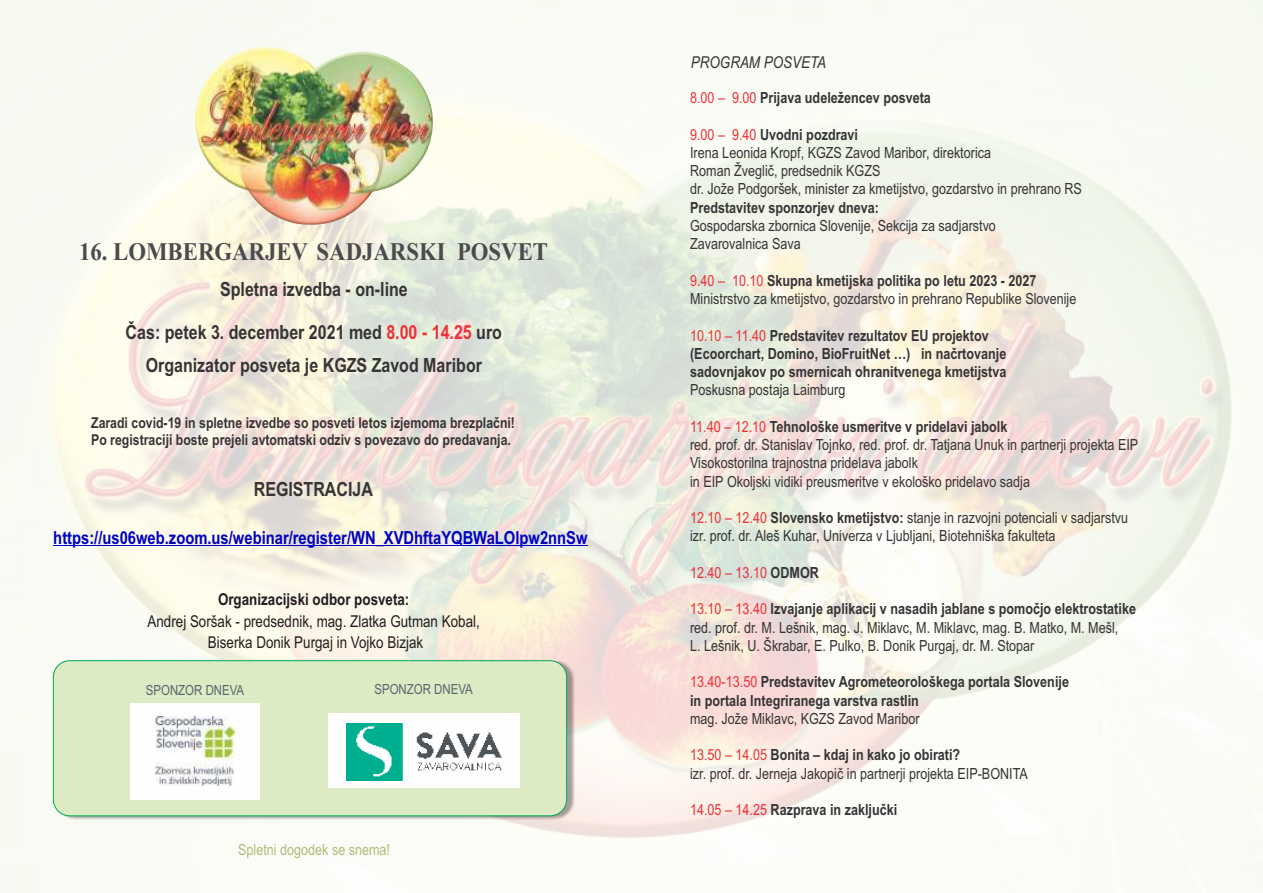
<style>
.page{position:relative;width:1263px;height:893px;background:#fff}
.page>*{position:absolute;margin:0;border:0;box-sizing:border-box;transform-origin:0 0}
.t1{font:700 25.35px "Times New Roman";color:#4b4b4d;scale:.9 1}
.t2{font:700 19.5px/33.3px "Arial Narrow";color:#373435;text-align:center}
.t3{font:700 18px "Arial Narrow";color:#0000c4}
.t4{font:16.35px/21.5px "Arial Narrow";color:#201e1e;text-align:center}
.t5{font:700 16.35px "Arial Narrow";color:#201e1e}
.t6{font:italic 16.35px "Arial Narrow";color:#373435}
.t7{font:15.3px/18.3px "Arial Narrow";color:#373435}
.t8{font:700 15.3px/18.3px "Arial Narrow";color:#373435}
.t9{font:15.3px "Arial Narrow";color:#afbd77}
.t10{font:15.3px "Arial Narrow";color:#ed3237}
.t11{font:700 15px/17.1px "Arial Narrow";color:#373435}
.t12{font:13.95px "Arial Narrow";color:#586770}
.s1{color:#ed3237}
.s2{font-weight:400;color:#ed3237}
.s3{font-weight:700}
.s4{font-weight:700;color:#373435}
</style>
<div class="page">
<img style="left:0;top:0;width:1263px;height:893px">
<img style="left:195px;top:44px;width:242px;height:184px">
<img style="left:58px;top:661px;width:517px;height:159px">
<div style="left:53px;top:660px;width:514px;height:156px;background:#dcebc4;border:1px solid #00a859;border-radius:16px"></div>
<div style="left:328px;top:713px;width:191px;height:75px;background:#fefefe"></div>
<div style="left:131px;top:703px;width:129px;height:96px;background:#fefefe"></div>
<img style="left:155px;top:717px;width:80px;height:69px">
<img style="left:346px;top:723px;width:155px;height:57px">
<hr style="left:53px;top:545px;width:535px;height:1px;background:#0000c4">
<h1 class="t1" style="left:79px;top:243px;width:523px">16. LOMBERGARJEV SADJARSKI POSVET</h1>
<p class="t2" style="left:220px;top:274px;width:189px">Spletna izvedba - on-line</p>
<p class="t2" style="left:126px;top:317px;width:378px">Čas: petek 3. december 2021 med <span class="s1">8.00 - 14.25</span> uro<br>Organizator posveta je KGZS Zavod Maribor</p>
<p class="t11" style="left:91px;top:415px;width:425px">Zaradi covid-19 in spletne izvedbe so posveti letos izjemoma brezplačni!<br>Po registraciji boste prejeli avtomatski odziv s povezavo do predavanja.</p>
<p class="t2" style="left:254px;top:475px;width:121px">REGISTRACIJA</p>
<p class="t3" style="left:53px;top:531px;width:536px">https://us06web.zoom.us/webinar/register/WN_XVDhftaYQBWaLOlpw2nnSw</p>
<p class="t5" style="left:218px;top:593px;width:193px">Organizacijski odbor posveta:</p>
<p class="t4" style="left:148px;top:612px;width:334px">Andrej Soršak - predsednik, mag. Zlatka Gutman Kobal,<br>Biserka Donik Purgaj in Vojko Bizjak</p>
<p class="t12" style="left:146px;top:684px;width:100px">SPONZOR DNEVA</p>
<p class="t12" style="left:374px;top:684px;width:100px">SPONZOR DNEVA</p>
<p class="t9" style="left:238px;top:843px;width:153px">Spletni dogodek se snema!</p>
<p class="t6" style="left:691px;top:56px;width:137px">PROGRAM POSVETA</p>
<p class="t8" style="left:690px;top:90px;width:242px"><span class="s2">8.00 – 9.00</span> Prijava udeležencev posveta</p>
<p class="t7" style="left:690px;top:127px;width:393px"><span class="s1">9.00 – 9.40</span> <span class="s3">Uvodni pozdravi<br></span>Irena Leonida Kropf, KGZS Zavod Maribor, direktorica<br>Roman Žveglič, predsednik KGZS<br>dr. Jože Podgoršek, minister za kmetijstvo, gozdarstvo in prehrano RS</p>
<p class="t8" style="left:690px;top:200px;width:190px">Predstavitev sponzorjev dneva:</p>
<p class="t7" style="left:690px;top:218px;width:307px">Gospodarska zbornica Slovenije, Sekcija za sadjarstvo<br>Zavarovalnica Sava</p>
<p class="t7" style="left:690px;top:273px;width:388px"><span class="s1">9.40 – 10.10</span> <span class="s3">Skupna kmetijska politika po letu 2023 - 2027<br></span>Ministrstvo za kmetijstvo, gozdarstvo in prehrano Republike Slovenije</p>
<p class="t8" style="left:690px;top:327px;width:318px"><span class="s2">10.10 – 11.40</span> Predstavitev rezultatov EU projektov (Ecoorchart, Domino, BioFruitNet …) in načrtovanje sadovnjakov po smernicah ohranitvenega kmetijstva</p>
<p class="t7" style="left:690px;top:382px;width:157px">Poskusna postaja Laimburg</p>
<p class="t7" style="left:690px;top:419px;width:450px"><span class="s1">11.40 – 12.10</span> <span class="s3">Tehnološke usmeritve v pridelavi jabolk<br></span>red. prof. dr. Stanislav Tojnko, red. prof. dr. Tatjana Unuk in partnerji projekta EIP Visokostorilna trajnostna pridelava jabolk<br>in EIP Okoljski vidiki preusmeritve v ekološko pridelavo sadja</p>
<p class="t7" style="left:690px;top:510px;width:440px"><span class="s1">12.10 – 12.40</span> <span class="s3">Slovensko kmetijstvo:</span> stanje in razvojni potenciali v sadjarstvu izr. prof. dr. Aleš Kuhar, Univerza v Ljubljani, Biotehniška fakulteta</p>
<p class="t10" style="left:690px;top:567px;width:130px">12.40 – 13.10 <span class="s4">ODMOR</span></p>
<p class="t7" style="left:690px;top:601px;width:447px"><span class="s1">13.10 – 13.40</span> <span class="s3">Izvajanje aplikacij v nasadih jablane s pomočjo elektrostatike </span>red. prof. dr. M. Lešnik, mag. J. Miklavc, M. Miklavc, mag. B. Matko, M. Mešl,<br>L. Lešnik, U. Škrabar, E. Pulko, B. Donik Purgaj, dr. M. Stopar</p>
<p class="t8" style="left:690px;top:674px;width:380px"><span class="s2">13.40-13.50</span> Predstavitev Agrometeorološkega portala Slovenije in portala Integriranega varstva rastlin</p>
<p class="t7" style="left:690px;top:711px;width:231px">mag. Jože Miklavc, KGZS Zavod Maribor</p>
<p class="t7" style="left:690px;top:747px;width:339px"><span class="s1">13.50 – 14.05</span> <span class="s3">Bonita – kdaj in kako jo obirati?<br></span>izr. prof. dr. Jerneja Jakopič in partnerji projekta EIP-BONITA</p>
<p class="t8" style="left:690px;top:802px;width:209px"><span class="s2">14.05 – 14.25</span> Razprava in zaključki</p>
</div>
